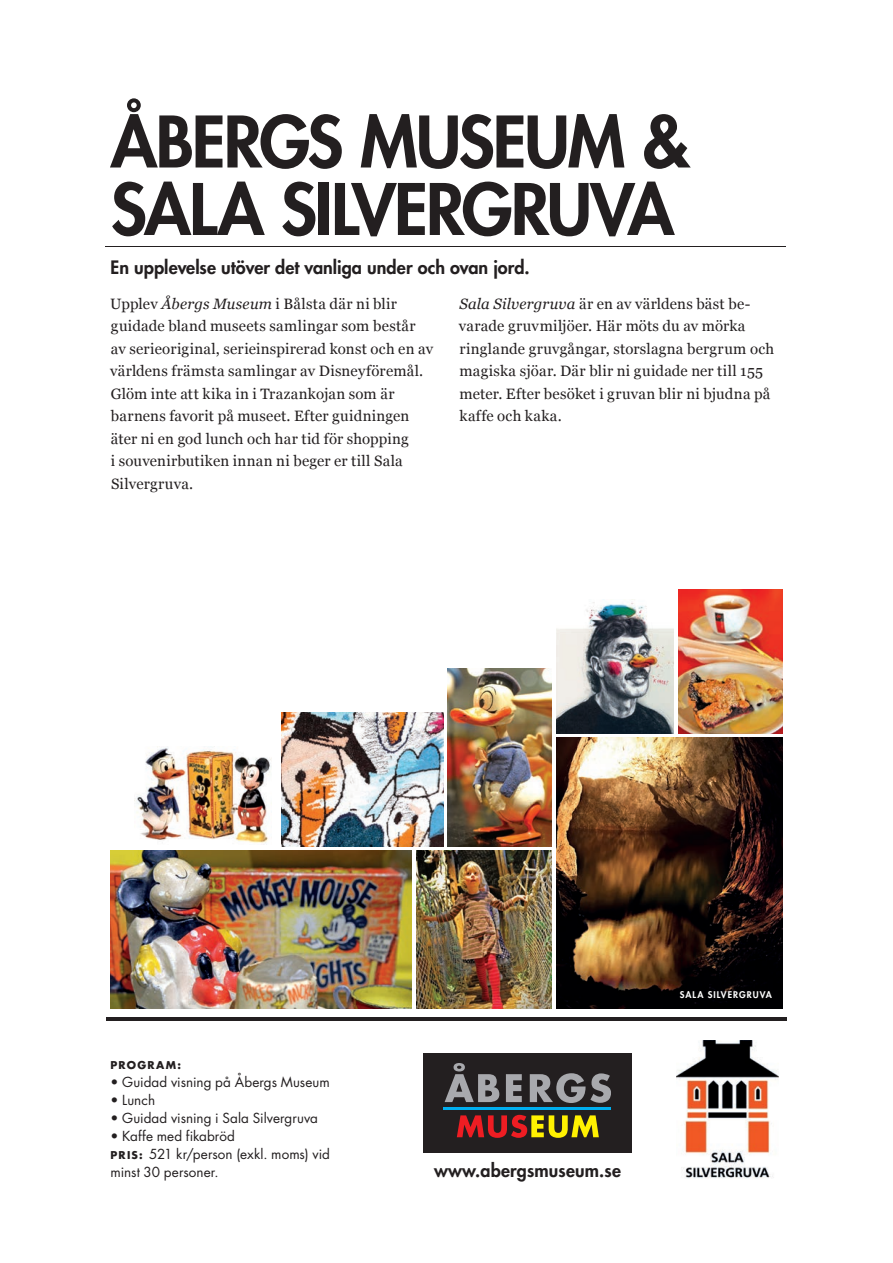
<style>
.page{position:relative;width:893px;height:1263px;background:#fff}
.page>*{position:absolute;margin:0;border:0;box-sizing:border-box;transform-origin:0 0}
.t1{font:800 69px/67.5px "Futura Std";letter-spacing:-.03em;color:#231f20}
.t2{font:800 18px "Futura";color:#231f20}
.t3{font:800 17.85px "Futura";letter-spacing:.01em;color:#231f20}
.t4{font:15px/22.5px "Georgia";letter-spacing:.015em;color:#231f20}
.t5{font:13.5px/18px "Futura";letter-spacing:.005em;color:#231f20}
.t6{font:700 10.5px "Futura";letter-spacing:.12em;color:#231f20}
.t7{font:800 9px "Futura";letter-spacing:.115em;color:#fff}
.s1{font-style:italic}
.s2{font-weight:700;font-size:10.5px}
</style>
<div class="page">
<img style="left:111px;top:851px;width:300px;height:157px">
<img style="left:556px;top:599px;width:118px;height:134px">
<img style="left:556px;top:737px;width:226px;height:271px">
<div style="left:423px;top:1053px;width:209px;height:100px;background:#231f20"></div>
<svg style="left:457px;top:1115px;width:142px;height:23px"></svg>
<svg style="left:445px;top:1063px;width:54px;height:39px"></svg>
<svg style="left:506px;top:1074px;width:16px;height:28px"></svg>
<svg style="left:530px;top:1073px;width:81px;height:30px"></svg>
<hr style="left:444px;top:1108px;width:167px;height:2px;background:#00aeef">
<img style="left:676px;top:1040px;width:103px;height:139px">
<img style="left:416px;top:851px;width:136px;height:157px">
<img style="left:281px;top:712px;width:162px;height:134px">
<img style="left:448px;top:668px;width:104px;height:178px">
<img style="left:678px;top:590px;width:104px;height:143px">
<hr style="left:106px;top:1018px;width:681px;height:3px;background:#231f20">
<img style="left:134px;top:748px;width:137px;height:95px">
<hr style="left:105px;top:247px;width:681px;height:1px;background:#231f20">
<h1 class="t1" style="left:111px;top:108px;width:581px">ÅBERGS MUSEUM &amp;<br>SALA SILVERGRUVA</h1>
<p class="t2" style="left:111px;top:256px;width:421px">En upplevelse utöver det vanliga under och ovan jord.</p>
<p class="t4" style="left:110px;top:292px;width:324px">Upplev <span class="s1">Åbergs Museum</span> i Bålsta där ni blir guidade bland museets samlingar som består av serie original, serie inspirerad konst och en av världens främsta samlingar av Disney föremål.<br>Glöm inte att kika in i Trazankojan som är barnens favorit på museet. Efter guidningen äter ni en god lunch och har tid för shopping<br>i souvenir butiken innan ni beger er till Sala Silver gruva.</p>
<p class="t4" style="left:459px;top:292px;width:317px"><span class="s1">Sala Silvergruva</span> är en av världens bäst be&shy;varade gruvmiljöer. Här möts du av mörka ringlande gruvgångar, storslagna bergrum och magiska sjöar. Där blir ni guidade ner till 155 meter. Efter besöket i gruvan blir ni bjudna på kaffe och kaka.</p>
<p class="t6" style="left:111px;top:1058px;width:72px">PROGRAM:</p>
<p class="t5" style="left:111px;top:1073px;width:221px">• Guidad visning på Åbergs Museum</p>
<p class="t5" style="left:111px;top:1091px;width:46px">• Lunch</p>
<p class="t5" style="left:111px;top:1109px;width:209px">• Guidad visning i Sala Silvergruva</p>
<p class="t5" style="left:111px;top:1127px;width:221px">• Kaffe med fikabröd<br><span class="s2">PRIS:</span> 521 kr/person (exkl. moms) vid minst 30 personer.</p>
<p class="t7" style="left:680px;top:989px;width:94px">SALA SILVERGRUVA</p>
<p class="t3" style="left:434px;top:1159px;width:188px">www.abergsmuseum.se</p>
</div>
